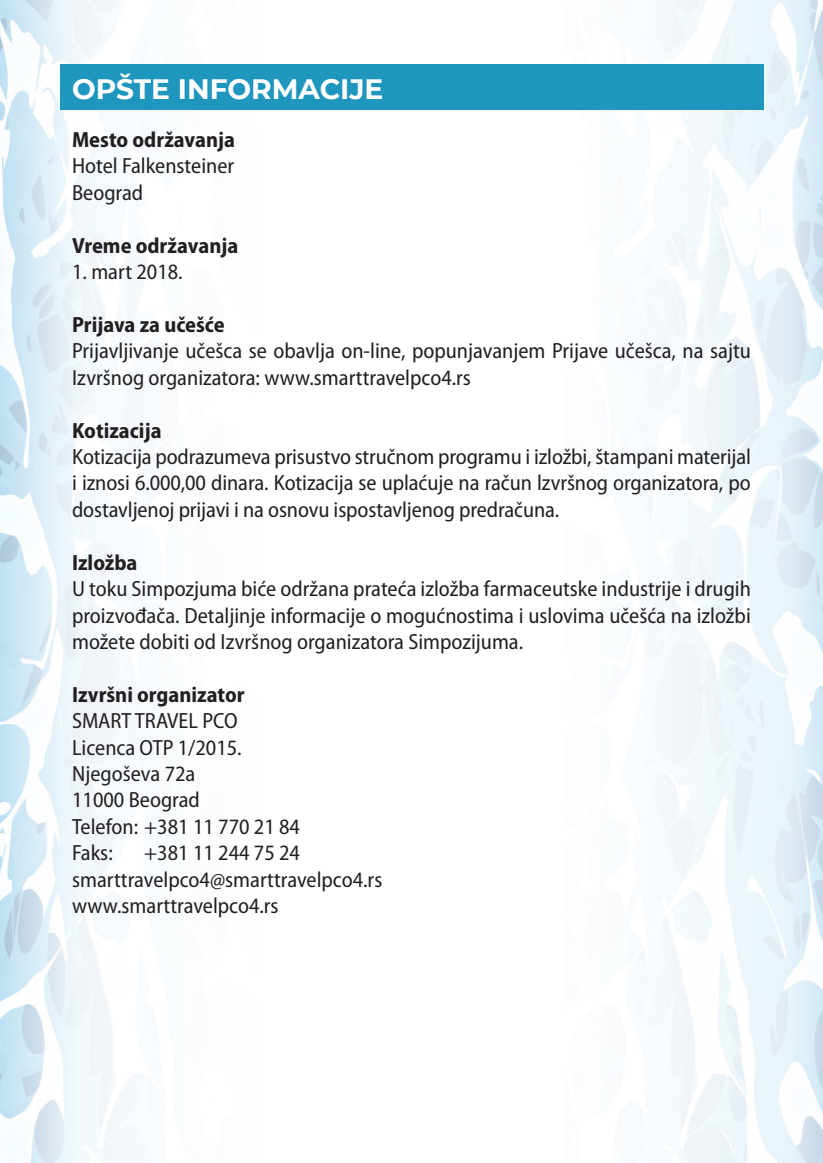
<style>
.page{position:relative;width:823px;height:1163px;background:#fff}
.page>*{position:absolute;margin:0;border:0;box-sizing:border-box;transform-origin:0 0}
.t1{font:700 28px "Montserrat";color:#fff}
.t2{font:semi-condensed 22px/26.4px "Myriad Pro";color:#231f20}
.t3{font:700 semi-condensed 22px "Myriad Pro";color:#231f20}
</style>
<div class="page">
<img style="left:0;top:0;width:822px;height:1162px">
<div style="left:60px;top:64px;width:703px;height:46px;background:#1f96be"></div>
<p class="t1" style="left:72px;top:69px;width:312px">OPŠTE INFORMACIJE</p>
<p class="t3" style="left:72px;top:127px;width:164px">Mesto održavanja</p>
<p class="t2" style="left:72px;top:153px;width:163px">Hotel Falkensteiner<br>Beograd</p>
<p class="t3" style="left:72px;top:233px;width:168px">Vreme održavanja</p>
<p class="t2" style="left:72px;top:259px;width:112px">1. mart 2018.</p>
<p class="t3" style="left:72px;top:312px;width:154px">Prijava za učešće</p>
<p class="t2" style="left:72px;top:338px;width:680px">Prijavljivanje učešca se obavlja on-line, popunjavanjem Prijave učešca, na sajtu<br>Izvršnog organizatora: www.smarttravelpco4.rs</p>
<p class="t3" style="left:72px;top:418px;width:91px">Kotizacija</p>
<p class="t2" style="left:72px;top:444px;width:680px;text-align:justify">Kotizacija podrazumeva prisustvo stručnom programu i izložbi, štampani materijal i iznosi 6.000,00 dinara. Kotizacija se uplaćuje na račun lzvršnog organizatora, po dostavljenoj prijavi i na osnovu ispostavljenog predračuna.</p>
<p class="t3" style="left:72px;top:550px;width:67px">Izložba</p>
<p class="t2" style="left:72px;top:576px;width:680px;text-align:justify">U toku Simpozjuma biće održana prateća izložba farmaceutske industrije i drugih proizvođača. Detaljinje informacije o mogućnostima i uslovima učešća na izložbi možete dobiti od Izvršnog organizatora Simpozijuma.</p>
<p class="t3" style="left:72px;top:682px;width:174px">Izvršni organizator</p>
<p class="t2" style="left:72px;top:708px;width:229px">SMART TRAVEL PCO<br>Licenca OTP 1/2015.<br>Njegoševa 72a<br>11000 Beograd<br>Telefon: +381 11 770 21 84<br>Faks:</p>
<p class="t2" style="left:72px;top:840px;width:311px;text-indent:72px">+381 11 244 75 24 smarttravelpco4@smarttravelpco4.rs www.smarttravelpco4.rs</p>
</div>
